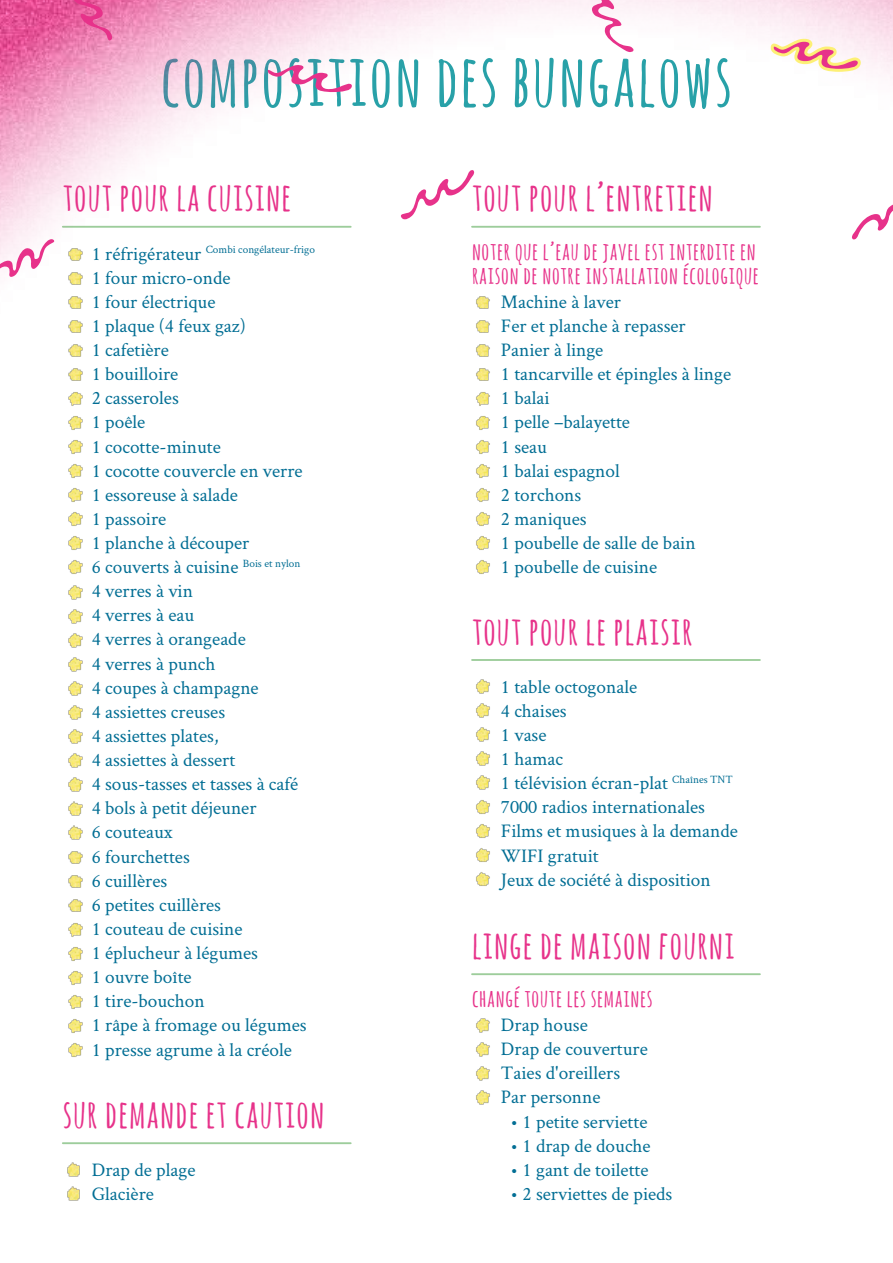
<style>
.page{position:relative;width:893px;height:1263px;background:#fff}
.page>*{position:absolute;margin:0;border:0;box-sizing:border-box;transform-origin:0 0}
.t1{font:700 72px "Amatic SC";letter-spacing:.025em;color:#28a1a8}
.t2{font:700 38.55px "Amatic SC";letter-spacing:.025em;color:#e7328a}
.t3{font:700 24.15px/24.2px "Amatic SC";letter-spacing:.025em;color:#e7328a}
.t4{font:19.35px/24.2px "Crimson Text";color:#026e94}
.t5{font:11.25px "Crimson Text";color:#026e94}
.s1{font-size:19.35px}
</style>
<div class="page">
<img style="left:68px;top:344px;width:15px;height:110px">
<img style="left:68px;top:512px;width:15px;height:473px">
<img style="left:68px;top:995px;width:15px;height:62px">
<img style="left:476px;top:344px;width:14px;height:110px">
<img style="left:476px;top:464px;width:14px;height:14px">
<img style="left:476px;top:488px;width:14px;height:14px">
<img style="left:476px;top:512px;width:14px;height:62px">
<hr style="left:472px;top:659px;width:288px;height:2px;background:#9dcd9b">
<img style="left:476px;top:679px;width:14px;height:15px">
<img style="left:476px;top:703px;width:14px;height:183px">
<img style="left:476px;top:722px;width:14px;height:121px">
<hr style="left:472px;top:973px;width:288px;height:2px;background:#9dcd9b">
<img style="left:471px;top:973px;width:72px;height:3px">
<img style="left:476px;top:1018px;width:14px;height:15px">
<img style="left:476px;top:1042px;width:14px;height:63px">
<hr style="left:63px;top:1142px;width:288px;height:2px;background:#9dcd9b">
<img style="left:62px;top:1142px;width:71px;height:59px">
<img style="left:0;top:0;width:893px;height:333px">
<svg style="left:398px;top:169px;width:77px;height:52px"></svg>
<svg style="left:581px;top:0;width:53px;height:52px"></svg>
<svg style="left:851px;top:188px;width:42px;height:52px"></svg>
<svg style="left:770px;top:39px;width:91px;height:33px"></svg>
<svg style="left:0;top:238px;width:54px;height:55px"></svg>
<svg style="left:61px;top:0;width:53px;height:42px;background:#e863a1"></svg>
<svg style="left:267px;top:65px;width:85px;height:27px"></svg>
<h1 class="t1" style="left:161px;top:29px;width:573px">COMPOSITION DES BUNGALOWS</h1>
<h2 class="t2" style="left:63px;top:169px;width:230px">TOUT POUR LA CUISINE</h2>
<p class="t5" style="left:92px;top:242px;width:225px"><span class="s1">1 réfrigérateur</span> Combi congélateur-frigo</p>
<p class="t4" style="left:92px;top:265px;width:216px">1 four micro-onde<br>1 four électrique<br>1 plaque (4 feux gaz)<br>1 cafetière<br>1 bouilloire<br>2 casseroles<br>1 poêle<br>1 cocotte-minute<br>1 cocotte couvercle en verre<br>1 essoreuse à salade<br>1 passoire<br>1 planche à découper<br>6 couverts à cuisine <sup>Bois</sup> <sup>et</sup> <sup>nylon<br></sup>4 verres à vin<br>4 verres à eau<br>4 verres à orangeade<br>4 verres à punch<br>4 coupes à champagne<br>4 assiettes creuses<br>4 assiettes plates,<br>4 assiettes à dessert<br>4 sous-tasses et tasses à café<br>4 bols à petit déjeuner<br>6 couteaux<br>6 fourchettes<br>6 cuillères<br>6 petites cuillères<br>1 couteau de cuisine<br>1 éplucheur à légumes<br>1 ouvre boîte<br>1 tire-bouchon<br>1 râpe à fromage ou légumes<br>1 presse agrume à la créole</p>
<h2 class="t2" style="left:63px;top:1086px;width:263px">SUR DEMANDE ET CAUTION</h2>
<p class="t4" style="left:92px;top:1157px;width:105px">Drap de plage<br>Glacière</p>
<h2 class="t2" style="left:472px;top:169px;width:243px">TOUT POUR L’ENTRETIEN</h2>
<p class="t3" style="left:472px;top:238px;width:289px">NOTER QUE L’EAU DE JAVEL EST INTERDITE EN<br>RAISON DE NOTRE INSTALLATION ÉCOLOGIQUE</p>
<p class="t4" style="left:501px;top:289px;width:232px">Machine à laver<br>Fer et planche à repasser<br>Panier à linge<br>1 tancarville et épingles à linge<br>1 balai<br>1 pelle –balayette<br>1 seau<br>1 balai espagnol<br>2 torchons<br>2 maniques<br>1 poubelle de salle de bain<br>1 poubelle de cuisine</p>
<h2 class="t2" style="left:472px;top:603px;width:222px">TOUT POUR LE PLAISIR</h2>
<p class="t4" style="left:501px;top:674px;width:238px">1 table octogonale<br>4 chaises<br>1 vase<br>1 hamac<br>1 télévision écran-plat <sup>Chaînes</sup> <sup>TNT<br></sup>7000 radios internationales<br>Films et musiques à la demande<br>WIFI gratuit<br>Jeux de société à disposition</p>
<h2 class="t2" style="left:472px;top:917px;width:264px">LINGE DE MAISON FOURNI</h2>
<p class="t3" style="left:472px;top:985px;width:182px">CHANGÉ TOUTE LES SEMAINES</p>
<p class="t4" style="left:501px;top:1012px;width:148px">Drap house<br>Drap de couverture<br>Taies d'oreillers<br>Par personne</p>
<p class="t4" style="left:511px;top:1108px;width:138px">• 1 petite serviette</p>
<p class="t4" style="left:511px;top:1133px;width:142px">• 1 drap de douche</p>
<p class="t4" style="left:511px;top:1157px;width:140px">• 1 gant de toilette</p>
<p class="t4" style="left:511px;top:1181px;width:163px">• 2 serviettes de pieds</p>
</div>
